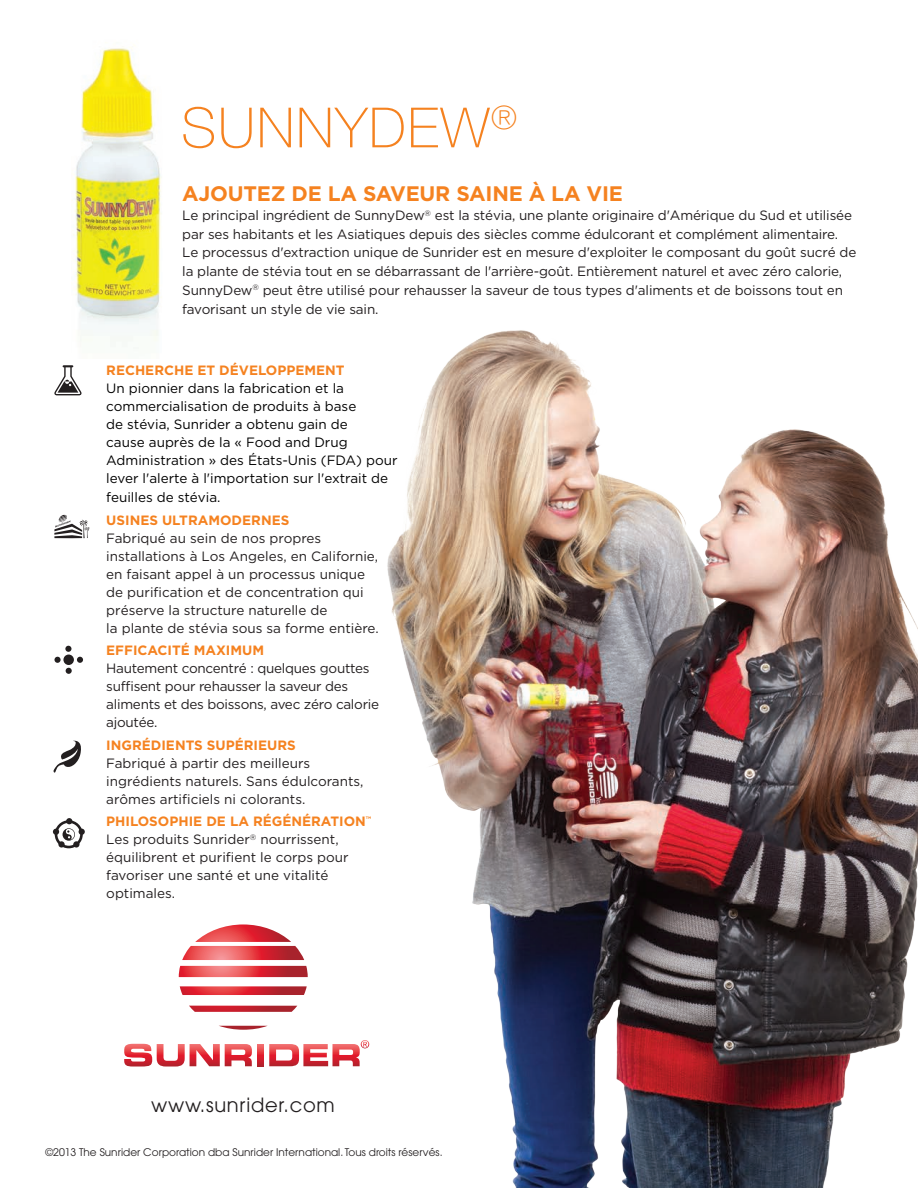
<style>
.page{position:relative;width:918px;height:1188px;background:#fff}
.page>*{position:absolute;margin:0;border:0;box-sizing:border-box;transform-origin:0 0}
.t1{font:100 55.5px "Helvetica Neue";letter-spacing:.03em;color:#f58220}
.t2{font:700 21px "Gotham";letter-spacing:-.01em;color:#f58220}
.t3{font:19.5px "Avant Garde";letter-spacing:.035em;color:#231f20}
.t4{font:13.5px/18px "Gotham";letter-spacing:-.01em;color:#231f20}
.t5{font:13.5px/18.1px "Gotham";color:#010101}
.t6{font:10.5px "Avant Garde";color:#231f20}
.s1{font-weight:700;color:#f58220}
</style>
<div class="page">
<img style="left:387px;top:330px;width:531px;height:858px">
<svg style="left:182px;top:924px;width:122px;height:36px"></svg>
<svg style="left:179px;top:966px;width:129px;height:11px"></svg>
<svg style="left:180px;top:986px;width:127px;height:9px"></svg>
<svg style="left:189px;top:1006px;width:108px;height:6px"></svg>
<svg style="left:219px;top:1026px;width:48px;height:4px"></svg>
<svg style="left:124px;top:1044px;width:128px;height:23px"></svg>
<svg style="left:257px;top:1044px;width:7px;height:22px"></svg>
<svg style="left:269px;top:1040px;width:100px;height:26px"></svg>
<div style="left:33px;top:1135px;width:419px;height:34px;background:#fff"></div>
<svg style="left:53px;top:740px;width:28px;height:33px"></svg>
<svg style="left:65px;top:646px;width:18px;height:28px"></svg>
<div style="left:54px;top:657px;width:7px;height:6px;background:#231f20;border-radius:50%"></div>
<svg style="left:54px;top:515px;width:36px;height:23px"></svg>
<svg style="left:54px;top:365px;width:28px;height:30px"></svg>
<svg style="left:53px;top:818px;width:32px;height:23px"></svg>
<div style="left:58px;top:841px;width:7px;height:7px;background:#231f20;border-radius:50%"></div>
<div style="left:73px;top:841px;width:7px;height:7px;background:#231f20;border-radius:50%"></div>
<div style="left:55px;top:820px;width:28px;height:28px;border:3px solid #231f20;border-radius:50%"></div>
<img style="left:73px;top:47px;width:89px;height:294px">
<p class="t1" style="left:181px;top:96px;width:338px">SUNNYDEW<sup>®</sup></p>
<p class="t2" style="left:182px;top:182px;width:442px">AJOUTEZ DE LA SAVEUR SAINE À LA VIE</p>
<p class="t4" style="left:182px;top:206px;width:676px;line-height:18.8px">Le principal ingrédient de SunnyDew<sup>®</sup> est la stévia, une plante originaire d'Amérique du Sud et utilisée par ses habitants et les Asiatiques depuis des siècles comme édulcorant et complément alimentaire.<br>Le processus d'extraction unique de Sunrider est en mesure d'exploiter le composant du goût sucré de la plante de stévia tout en se débarrassant de l'arrière-goût. Entièrement naturel et avec zéro calorie, SunnyDew<sup>®</sup> peut être utilisé pour rehausser la saveur de tous types d'aliments et de boissons tout en favorisant un style de vie sain.</p>
<p class="t5" style="left:106px;top:361px;width:293px"><span class="s1">RECHERCHE ET DÉVELOPPEMENT<br></span>Un pionnier dans la fabrication et la commercialisation de produits à base<br>de stévia, Sunrider a obtenu gain de<br>cause auprès de la « Food and Drug Administration » des États-Unis (FDA) pour lever l'alerte à l'importation sur l'extrait de feuilles de stévia.</p>
<p class="t4" style="left:106px;top:511px;width:274px"><span class="s1">USINES ULTRAMODERNES<br></span>Fabriqué au sein de nos propres installations à Los Angeles, en Californie, en faisant appel à un processus unique de purification et de concentration qui préserve la structure naturelle de<br>la plante de stévia sous sa forme entière.</p>
<p class="t4" style="left:106px;top:641px;width:274px"><span class="s1">EFFICACITÉ MAXIMUM<br></span>Hautement concentré : quelques gouttes suffisent pour rehausser la saveur des aliments et des boissons, avec zéro calorie ajoutée.</p>
<p class="t4" style="left:106px;top:736px;width:259px"><span class="s1">INGRÉDIENTS SUPÉRIEURS<br></span>Fabriqué à partir des meilleurs ingrédients naturels. Sans édulcorants, arômes artificiels ni colorants.</p>
<p class="t4" style="left:106px;top:812px;width:266px"><span class="s1">PHILOSOPHIE DE LA RÉGÉNÉRATION</span><sup>™<br></sup>Les produits Sunrider<sup>®</sup> nourrissent, équilibrent et purifient le corps pour favoriser une santé et une vitalité optimales.</p>
<p class="t3" style="left:151px;top:1094px;width:185px">www.sunrider.com</p>
<p class="t6" style="left:45px;top:1146px;width:399px">©2013 The Sunrider Corporation dba Sunrider International. Tous droits réservés.</p>
</div>
